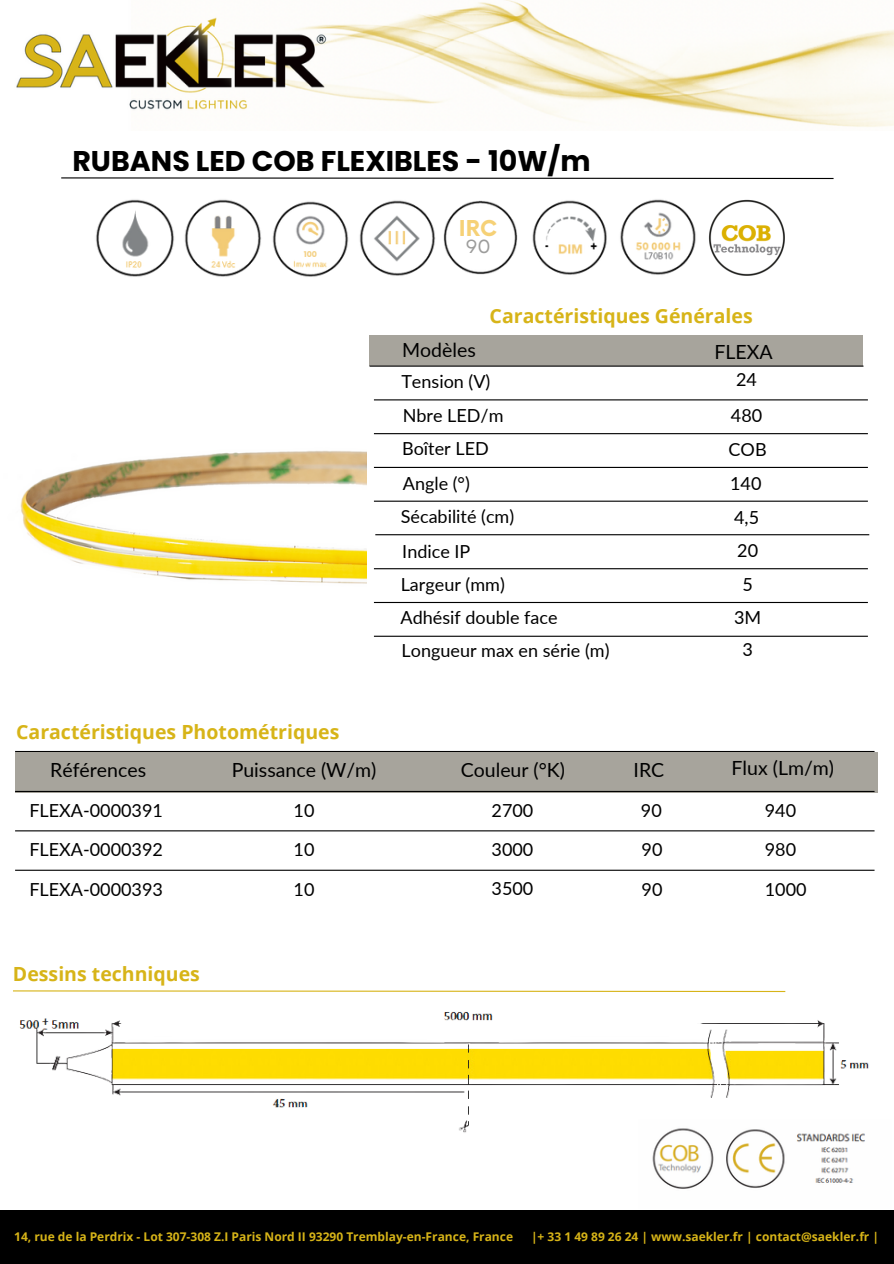
<style>
.page{position:relative;width:894px;height:1264px;background:#fff}
.page>*{position:absolute;margin:0;border:0;box-sizing:border-box;transform-origin:0 0}
.t1{font:700 28.5px "Poppins";color:#000}
.t2{font:700 21.3px "Now";color:#f6d176}
.t3{font:700 19.5px "Open Sans";color:#d7b418}
.t4{font:19.5px "Lato";color:#000}
.t5{font:18.9px "Garet";color:#9c9c9b}
.t6{font:18px "Lato";color:#000}
.t7{font:700 12px "Open Sans";color:#d7b418}
.t8{font:700 7.95px "Poppins";color:#f4d185}
</style>
<div class="page">
<hr style="left:15px;top:751px;width:859px;height:1px;background:#000">
<div style="left:15px;top:752px;width:862px;height:40px;background:#a7a49c"></div>
<hr style="left:15px;top:791px;width:859px;height:1px;background:#000">
<hr style="left:15px;top:830px;width:859px;height:1px;background:#000">
<hr style="left:15px;top:869px;width:859px;height:1px;background:#000">
<img style="left:16px;top:0;width:877px;height:127px">
<div style="left:0;top:1210px;width:893px;height:53px;background:#000"></div>
<div style="left:369px;top:336px;width:494px;height:30px;background:#a7a49c"></div>
<hr style="left:369px;top:365px;width:494px;height:2px;background:#000">
<hr style="left:374px;top:399px;width:493px;height:1px;background:#000">
<hr style="left:374px;top:433px;width:493px;height:1px;background:#000">
<hr style="left:374px;top:467px;width:493px;height:1px;background:#000">
<hr style="left:374px;top:500px;width:493px;height:2px;background:#000">
<hr style="left:375px;top:534px;width:494px;height:1px;background:#000">
<hr style="left:374px;top:568px;width:493px;height:1px;background:#000">
<hr style="left:374px;top:602px;width:493px;height:1px;background:#000">
<hr style="left:374px;top:635px;width:493px;height:2px;background:#000">
<svg style="left:13px;top:990px;width:773px;height:2px;background:#e8d47c"></svg>
<svg style="left:61px;top:177px;width:773px;height:3px"></svg>
<img style="left:652px;top:1159px;width:202px;height:30px">
<img style="left:20px;top:450px;width:347px;height:134px">
<img style="left:620px;top:199px;width:76px;height:76px">
<img style="left:532px;top:200px;width:75px;height:75px">
<img style="left:443px;top:200px;width:75px;height:75px">
<img style="left:359px;top:200px;width:77px;height:76px">
<img style="left:184px;top:199px;width:78px;height:78px">
<img style="left:96px;top:199px;width:78px;height:78px">
<img style="left:708px;top:199px;width:77px;height:77px">
<img style="left:272px;top:201px;width:77px;height:76px">
<img style="left:19px;top:1012px;width:850px;height:147px">
<p class="t1" style="left:72px;top:141px;width:519px">RUBANS LED COB FLEXIBLES - 10W/m</p>
<h4 class="t8" style="left:303px;top:249px;width:15px">100</h4>
<h6 class="t3" style="left:16px;top:718px;width:325px">Caractéristiques Photométriques</h6>
<h4 class="t2" style="left:458px;top:216px;width:40px">IRC</h4>
<h4 class="t5" style="left:465px;top:232px;width:27px">90</h4>
<p class="t3" style="left:489px;top:302px;width:264px">Caractéristiques Générales</p>
<p class="t4" style="left:402px;top:338px;width:75px">Modèles</p>
<p class="t4" style="left:714px;top:339px;width:60px">FLEXA</p>
<p class="t6" style="left:401px;top:370px;width:90px">Tension (V)</p>
<p class="t6" style="left:736px;top:368px;width:22px">24</p>
<p class="t6" style="left:730px;top:404px;width:33px">480</p>
<h3 class="t6" style="left:728px;top:438px;width:40px">COB</h3>
<h4 class="t6" style="left:730px;top:472px;width:33px">140</h4>
<h2 class="t6" style="left:734px;top:506px;width:26px">4,5</h2>
<p class="t6" style="left:737px;top:539px;width:22px">20</p>
<p class="t6" style="left:742px;top:573px;width:12px">5</p>
<h6 class="t6" style="left:734px;top:606px;width:29px">3M</h6>
<p class="t6" style="left:742px;top:638px;width:12px">3</p>
<p class="t6" style="left:402px;top:404px;width:102px">Nbre LED/m</p>
<p class="t6" style="left:402px;top:437px;width:88px">Boîter LED</p>
<p class="t6" style="left:402px;top:472px;width:69px">Angle (°)</p>
<p class="t6" style="left:400px;top:505px;width:115px">Sécabilité (cm)</p>
<p class="t6" style="left:402px;top:540px;width:70px">Indice IP</p>
<h2 class="t6" style="left:400px;top:573px;width:106px">Largeur (mm)</h2>
<h1 class="t6" style="left:400px;top:606px;width:158px">Adhésif double face</h1>
<p class="t6" style="left:401px;top:639px;width:209px">Longueur max en série (m)</p>
<h6 class="t4" style="left:50px;top:757px;width:97px">Références</h6>
<p class="t4" style="left:231px;top:757px;width:146px">Puissance (W/m)</p>
<h6 class="t4" style="left:460px;top:757px;width:106px">Couleur (°K)</h6>
<h5 class="t4" style="left:633px;top:757px;width:32px">IRC</h5>
<h6 class="t4" style="left:731px;top:756px;width:104px">Flux (Lm/m)</h6>
<p class="t6" style="left:29px;top:799px;width:135px">FLEXA-0000391</p>
<h6 class="t6" style="left:29px;top:838px;width:135px">FLEXA-0000392</h6>
<h6 class="t6" style="left:29px;top:878px;width:135px">FLEXA-0000393</h6>
<p class="t6" style="left:640px;top:798px;width:22px">90</p>
<h6 class="t6" style="left:641px;top:838px;width:22px">90</h6>
<p class="t6" style="left:641px;top:878px;width:22px">90</p>
<p class="t6" style="left:764px;top:798px;width:33px">940</p>
<h6 class="t6" style="left:764px;top:838px;width:33px">980</h6>
<h5 class="t6" style="left:764px;top:877px;width:43px">1000</h5>
<p class="t6" style="left:293px;top:799px;width:22px">10</p>
<h6 class="t6" style="left:293px;top:838px;width:22px">10</h6>
<h6 class="t6" style="left:293px;top:878px;width:22px">10</h6>
<p class="t6" style="left:491px;top:799px;width:43px">2700</p>
<h6 class="t6" style="left:491px;top:838px;width:43px">3000</h6>
<p class="t6" style="left:491px;top:876px;width:43px">3500</p>
<p class="t3" style="left:13px;top:960px;width:188px">Dessins techniques</p>
<h3 class="t7" style="left:14px;top:1228px;width:500px">14, rue de la Perdrix - Lot 307-308 Z.I Paris Nord II 93290 Tremblay-en-France, France</h3>
<p class="t7" style="left:531px;top:1228px;width:349px">|+ 33 1 49 89 26 24 | www.saekler.fr | contact@saekler.fr |</p>
</div>
